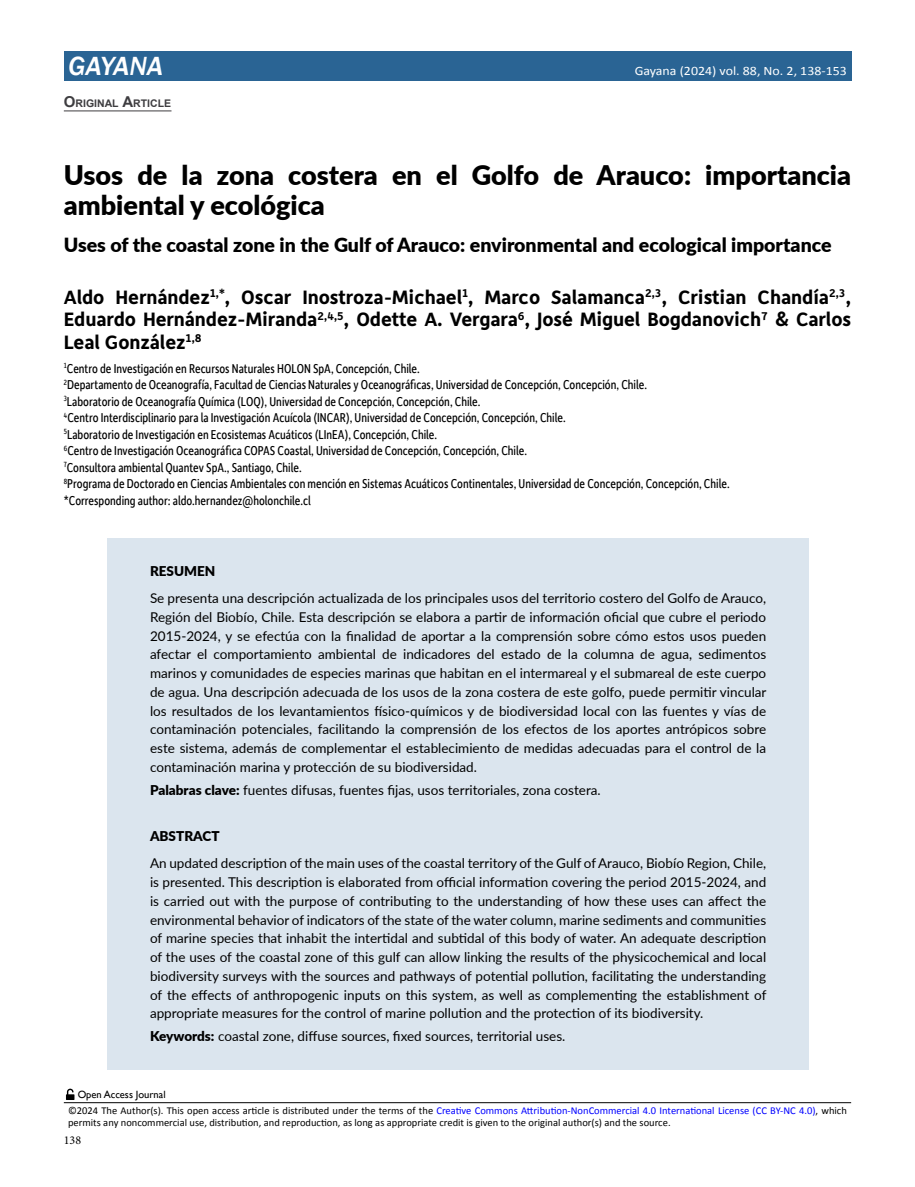
<style>
.page{position:relative;width:915px;height:1187px;background:#fff}
.page>*{position:absolute;margin:0;border:0;box-sizing:border-box;transform-origin:0 0}
.t1{font:900 27px/30px "Lato";color:#000}
.t2{font:italic 500 27px "Franklin Gothic";letter-spacing:-.005em;color:#fff}
.t3{font:700 19.5px/22.5px "Depot";letter-spacing:-.005em;color:#000;text-align:justify}
.t4{font:900 19.5px "Lato";color:#000}
.t5{font:13.5px/18.8px "Lato";color:#000;text-align:justify}
.t6{font:13.5px/16.5px "Depot New Condensed";color:#000}
.t7{font:900 13.5px "Lato";color:#000}
.t8{font:12.9px "Calibri";color:#fff;scale:1.08 1}
.t9{font:12px "Minion Pro";color:#000}
.t10{font:10.5px/12px "Calibri";color:#000}
.t11{font:10.5px "Gill Sans";color:#000}
.t12{font:700 10.5px "Arial";color:#3e3d40}
.s1{font-size:15px}
.s2{font-weight:900}
.s3{color:#00f}
</style>
<div class="page">
<div style="left:64px;top:51px;width:786px;height:30px;background:#2a6494"></div>
<hr style="left:64px;top:1102px;width:786px;height:1px;background:#000">
<svg style="left:66px;top:1088px;width:8px;height:11px"></svg>
<div style="left:107px;top:539px;width:700px;height:530px;background:#dbe5ee"></div>
<hr style="left:64px;top:110px;width:107px;height:1px;background:#3e3d40">
<h1 class="t2" style="left:68px;top:49px;width:96px">GAYANA</h1>
<p class="t12" style="left:64px;top:96px;width:109px"><span class="s1">O</span>RIGINAL <span class="s1">A</span>RTICLE</p>
<p class="t8" style="left:634px;top:62px;width:198px">Gayana (2024) vol. 88, No. 2, 138-153</p>
<h1 class="t1" style="left:64px;top:159px;width:788px">Usos de la zona costera en el Golfo de Arauco: importancia ambiental y ecológica</h1>
<h2 class="t4" style="left:64px;top:230px;width:769px">Uses of the coastal zone in the Gulf of Arauco: environmental and ecological importance</h2>
<h2 class="t3" style="left:64px;top:285px;width:788px">Aldo Hernández<sup>1,*</sup>, Oscar Inostroza-Michael<sup>1</sup>, Marco Salamanca<sup>2,3</sup>, Cristian Chandía<sup>2,3</sup>, Eduardo Hernández-Miranda<sup>2,4,5</sup>, Odette A. Vergara<sup>6</sup>, José Miguel Bogdanovich<sup>7</sup> &amp; Carlos Leal González<sup>1,8</sup></h2>
<p class="t6" style="left:64px;top:359px;width:667px"><sup>1</sup>Centro de Investigación en Recursos Naturales HOLON SpA, Concepción, Chile.<br><sup>2</sup>Departamento de Oceanografía, Facultad de Ciencias Naturales y Oceanográficas, Universidad de Concepción, Concepción, Chile.<br><sup>3</sup>Laboratorio de Oceanografía Química (LOQ), Universidad de Concepción, Concepción, Chile.<br><sup>4</sup>Centro Interdisciplinario para la Investigación Acuícola (INCAR), Universidad de Concepción, Concepción, Chile.<br><sup>5</sup>Laboratorio de Investigación en Ecosistemas Acuáticos (LInEA), Concepción, Chile.<br><sup>6</sup>Centro de Investigación Oceanográfica COPAS Coastal, Universidad de Concepción, Concepción, Chile.<br><sup>7</sup>Consultora ambiental Quantev SpA., Santiago, Chile.<br><sup>8</sup>Programa de Doctorado en Ciencias Ambientales con mención en Sistemas Acuáticos Continentales, Universidad de Concepción, Concepción, Chile. *Corresponding author: aldo.hernandez@holonchile.cl</p>
<p class="t7" style="left:150px;top:560px;width:67px">RESUMEN</p>
<p class="t5" style="left:150px;top:588px;width:617px">Se presenta una descripción actualizada de los principales usos del territorio costero del Golfo de Arauco, Región del Biobío, Chile. Esta descripción se elabora a partir de información oficial que cubre el periodo 2015-2024, y se efectúa con la finalidad de aportar a la comprensión sobre cómo estos usos pueden afectar el comportamiento ambiental de indicadores del estado de la columna de agua, sedimentos marinos y comunidades de especies marinas que habitan en el intermareal y el submareal de este cuerpo de agua. Una descripción adecuada de los usos de la zona costera de este golfo, puede permitir vincular los resultados de los levantamientos físico-químicos y de biodiversidad local con las fuentes y vías de contaminación potenciales, facilitando la comprensión de los efectos de los aportes antrópicos sobre este sistema, además de complementar el establecimiento de medidas adecuadas para el control de la contaminación marina y protección de su biodiversidad.</p>
<p class="t5" style="left:150px;top:780px;width:452px"><span class="s2">Palabras clave:</span> fuentes difusas, fuentes fijas, usos territoriales, zona costera.</p>
<p class="t7" style="left:150px;top:825px;width:71px">ABSTRACT</p>
<p class="t5" style="left:150px;top:853px;width:617px">An updated description of the main uses of the coastal territory of the Gulf of Arauco, Biobío Region, Chile, is presented. This description is elaborated from official information covering the period 2015-2024, and is carried out with the purpose of contributing to the understanding of how these uses can affect the environmental behavior of indicators of the state of the water column, marine sediments and communities of marine species that inhabit the intertidal and subtidal of this body of water. An adequate description of the uses of the coastal zone of this gulf can allow linking the results of the physicochemical and local biodiversity surveys with the sources and pathways of potential pollution, facilitating the understanding of the effects of anthropogenic inputs on this system, as well as complementing the establishment of appropriate measures for the control of marine pollution and the protection of its biodiversity.</p>
<p class="t5" style="left:150px;top:1026px;width:416px"><span class="s2">Keywords:</span> coastal zone, diffuse sources, fixed sources, territorial uses.</p>
<p class="t11" style="left:78px;top:1087px;width:89px">Open Access Journal</p>
<p class="t10" style="left:68px;top:1103px;width:780px">©2024 The Author(s). This open access article is distributed under the terms of the <span class="s3">Creative Commons Attribution-NonCommercial 4.0 International License (CC BY-NC 4.0)</span>, which permits any noncommercial use, distribution, and reproduction, as long as appropriate credit is given to the original author(s) and the source.</p>
<p class="t9" style="left:64px;top:1131px;width:19px">138</p>
</div>
